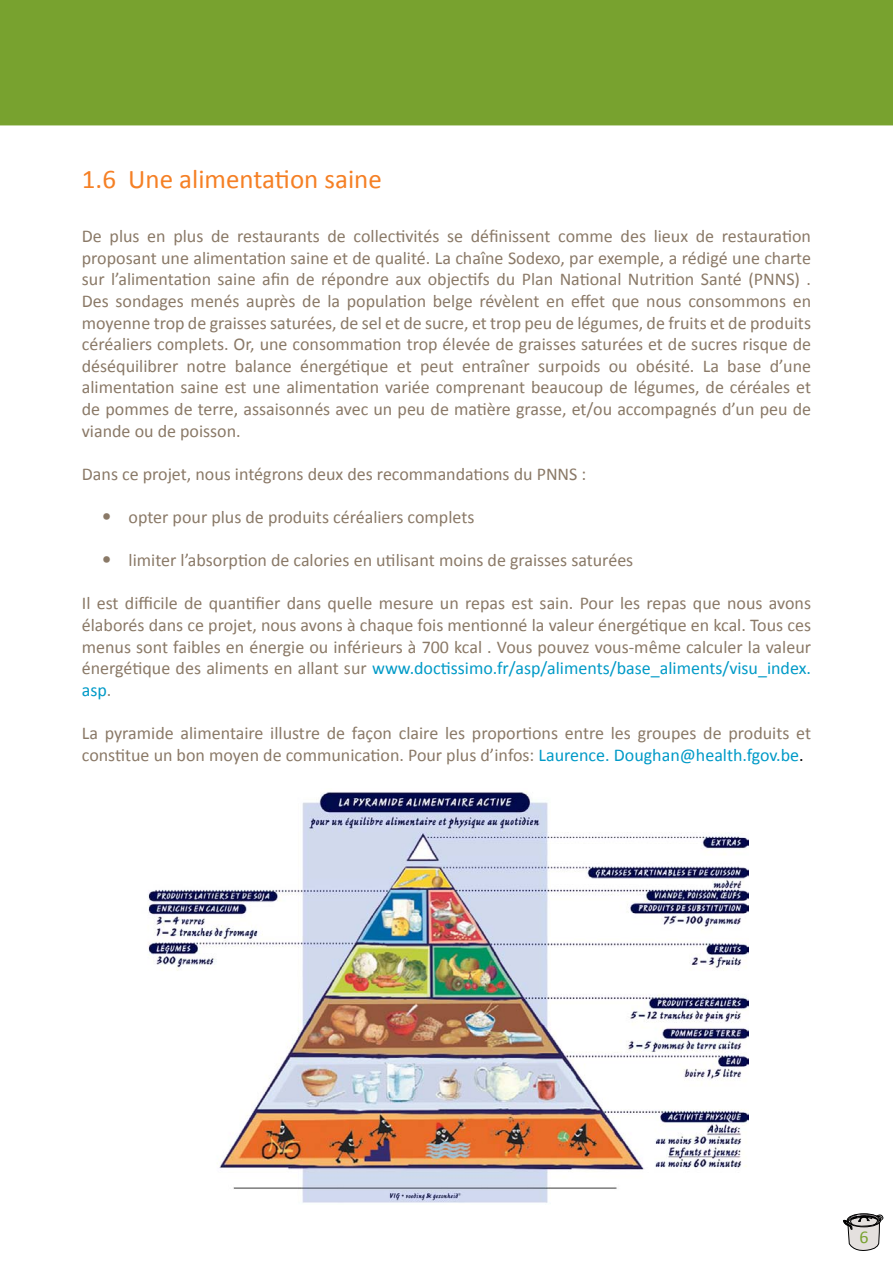
<style>
.page{position:relative;width:893px;height:1263px;background:#fff}
.page>*{position:absolute;margin:0;border:0;box-sizing:border-box;transform-origin:0 0}
.t1{font:27px "Calibri";color:#f58025}
.t2{font:18px/21.6px "Calibri";color:#8a7967;text-align:justify}
.t3{font:18px "Calibri";color:#78a22f}
.s1{font-size:21px}
.s2{color:#009ac7}
.s3{color:#000}
</style>
<div class="page">
<img style="left:148px;top:791px;width:601px;height:412px">
<svg style="left:843px;top:1214px;width:40px;height:37px"></svg>
<div style="left:0;top:0;width:893px;height:125px;background:#78a22f"></div>
<h1 class="t1" style="left:82px;top:162px;width:301px">1.6 Une alimentation saine</h1>
<p class="t2" style="left:82px;top:225px;width:731px">De plus en plus de restaurants de collectivités se définissent comme des lieux de restauration proposant une alimentation saine et de qualité. La chaîne Sodexo, par exemple, a rédigé une charte sur l’alimentation saine afin de répondre aux objectifs du Plan National Nutrition Santé (PNNS) .<br>Des sondages menés auprès de la population belge révèlent en effet que nous consommons en moyenne trop de graisses saturées, de sel et de sucre, et trop peu de légumes, de fruits et de produits céréaliers complets. Or, une consommation trop élevée de graisses saturées et de sucres risque de déséquilibrer notre balance énergétique et peut entraîner surpoids ou obésité. La base d’une alimentation saine est une alimentation variée comprenant beaucoup de légumes, de céréales et de pommes de terre, assaisonnés avec un peu de matière grasse, et/ou accompagnés d’un peu de viande ou de poisson.</p>
<p class="t2" style="left:82px;top:463px;width:506px">Dans ce projet, nous intégrons deux des recommandations du PNNS :</p>
<p class="t2" style="left:102px;top:506px;width:374px"><span class="s1">•</span> opter pour plus de produits céréaliers complets</p>
<p class="t2" style="left:102px;top:549px;width:533px"><span class="s1">•</span> limiter l’absorption de calories en utilisant moins de graisses saturées</p>
<p class="t2" style="left:82px;top:593px;width:731px">Il est difficile de quantifier dans quelle mesure un repas est sain. Pour les repas que nous avons élaborés dans ce projet, nous avons à chaque fois mentionné la valeur énergétique en kcal. Tous ces menus sont faibles en énergie ou inférieurs à 700 kcal . Vous pouvez vous-même calculer la valeur énergétique des aliments en allant sur <span class="s2">www.doctissimo.fr/asp/aliments/base_aliments/visu_index. asp</span>.</p>
<p class="t2" style="left:82px;top:722px;width:731px">La pyramide alimentaire illustre de façon claire les proportions entre les groupes de produits et constitue un bon moyen de communication. Pour plus d’infos: <span class="s2">Laurence. Doughan@health.fgov.be</span><span class="s3">.</span></p>
<p class="t3" style="left:860px;top:1225px;width:11px">6</p>
</div>
